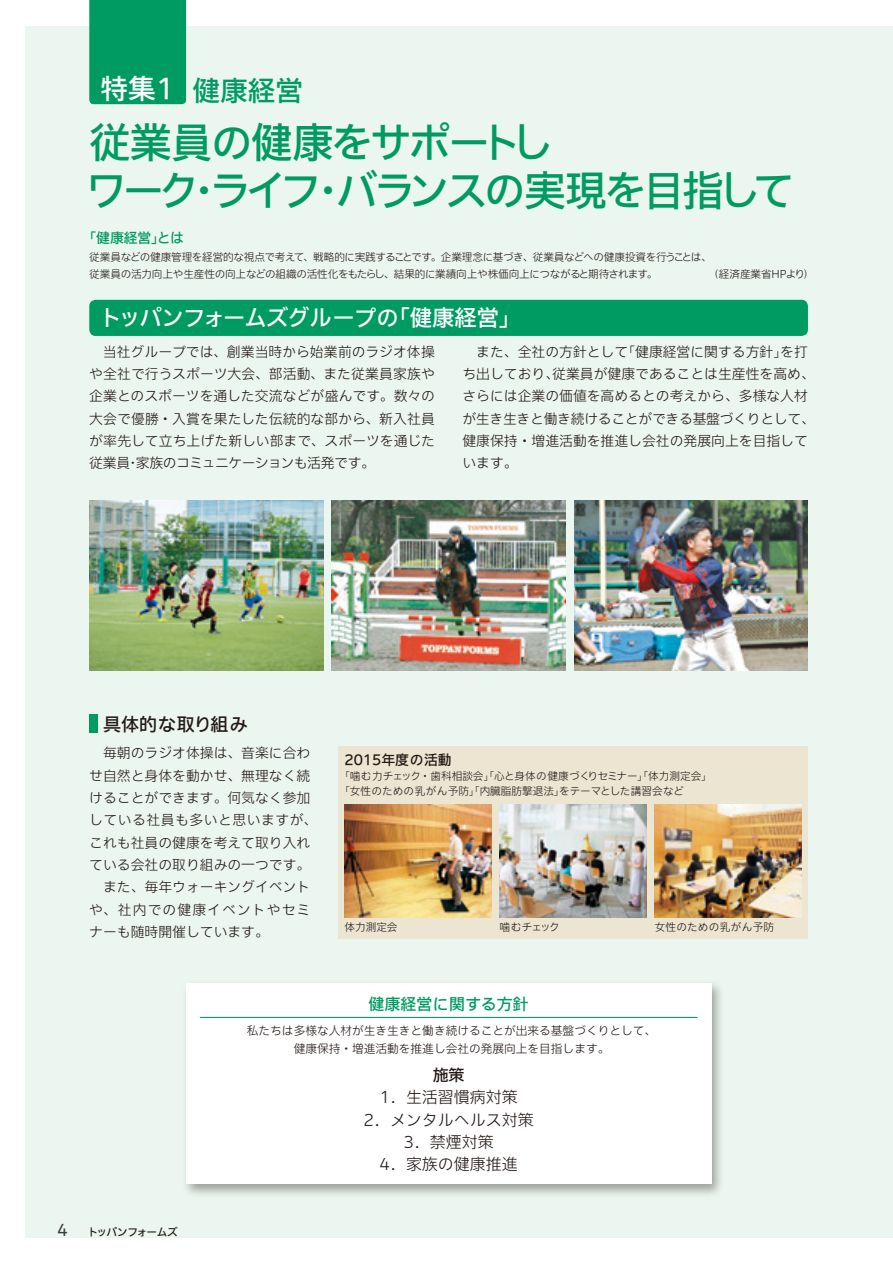
<style>
.page{position:relative;width:893px;height:1263px;background:#fff}
.page>*{position:absolute;margin:0;border:0;box-sizing:border-box;transform-origin:0 0}
.t1{font:500 41.4px/47.8px "Iwa UCDA Goth Std";letter-spacing:-.07em;color:#009b63}
.t2{font:500 27.6px "Iwa UCDA Goth Std";color:#009b63}
.t3{font:500 27.6px "Iwa UCDA Goth Std";color:#fff}
.t4{font:500 22.35px "Iwa UCDA Goth Std";letter-spacing:-.03em;color:#fff}
.t5{font:500 18px "Iwa UCDA Goth Std";color:#231916}
.t6{font:300 15.9px/22.4px "Iwa UCDA Goth Std";color:#231916;text-align:center}
.t7{font:500 15.9px "Iwa UCDA Goth Std";color:#009b63}
.t8{font:500 15.9px "Iwa UCDA Goth Std";color:#231916}
.t9{font:100 15.9px "Iwa UCDA Goth Std";color:#3f3b3a}
.t10{font:300 13.8px/22.4px "Iwa UCDA Goth Std";color:#231916}
.t11{font:300 13.8px "Iwa UCDA Goth Std";letter-spacing:.035em;color:#231916}
.t12{font:300 13.8px "Iwa UCDA Goth Std";letter-spacing:.075em;color:#231916}
.t13{font:500 13.8px "Iwa UCDA Goth Std";color:#231916}
.t14{font:500 13.8px "Iwa UCDA Goth Std";color:#009b63}
.t15{font:300 11.7px/18px "Iwa UCDA Goth Std";color:#231916;text-align:center}
.t16{font:300 10.65px/14.9px "Iwa UCDA Goth Std";letter-spacing:-.015em;color:#231916}
.t17{font:300 10.65px "Iwa UCDA Goth Std";letter-spacing:.025em;color:#231916}
.t18{font:500 10.65px "Iwa UCDA Goth Std";letter-spacing:-.05em;color:#231916}
</style>
<div class="page">
<div style="left:26px;top:26px;width:867px;height:1211px;background:#ecf6f0"></div>
<div style="left:89px;top:300px;width:719px;height:36px;background:#009b63;border-radius:6px"></div>
<img style="left:89px;top:501px;width:234px;height:170px">
<img style="left:332px;top:501px;width:234px;height:170px">
<div style="left:338px;top:746px;width:470px;height:193px;background:#ebe5d1"></div>
<img style="left:574px;top:501px;width:234px;height:170px">
<img style="left:344px;top:805px;width:147px;height:112px">
<img style="left:655px;top:805px;width:146px;height:112px">
<img style="left:500px;top:805px;width:146px;height:112px">
<div style="left:89px;top:0;width:97px;height:104px;background:#009b63"></div>
<div style="left:181px;top:979px;width:544px;height:219px;background:#231916;opacity:.4"></div>
<div style="left:186px;top:983px;width:525px;height:201px;background:#fff"></div>
<hr style="left:200px;top:1017px;width:497px;height:1px;background:#009b63">
<div style="left:89px;top:715px;width:9px;height:18px;background:#009b63"></div>
<h2 class="t3" style="left:100px;top:68px;width:75px">特集1</h2>
<h2 class="t2" style="left:192px;top:70px;width:112px">健康経営</h2>
<h1 class="t1" style="left:194px;top:115px;width:602px;text-indent:-105px">従業員の健康をサポートし<br>･ライフ･バランスの実現を目指して</h1>
<h1 class="t1" style="left:86px;top:163px;width:116px">ワーク</h1>
<p class="t14" style="left:83px;top:228px;width:103px">「健康経営とは</p>
<p class="t14" style="left:151px;top:228px;width:15px">」</p>
<p class="t16" style="left:89px;top:249px;width:624px">従業員などの健康管理を経営的な視点で考えて、戦略的に実践することです。企業理念に基づき、従業員などへの健康投資を行うことは、</p>
<p class="t16" style="left:89px;top:266px;width:570px">従業員の活力向上や生産性の向上などの組織の活性化をもたらし、結果的に業績向上や株価向上につながると期待されます。</p>
<h3 class="t4" style="left:388px;top:302px;width:135px">「健康経営「</h3>
<h3 class="t4" style="left:100px;top:302px;width:301px">トッパンフォームズグループの</h3>
<p class="t16" style="left:709px;top:266px;width:98px">（経済産業省HPより</p>
<p class="t16" style="left:803px;top:266px;width:12px">(</p>
<p class="t10" style="left:89px;top:339px;width:347px;text-align:justify;text-indent:14px">当社グループでは、創業当時から始業前のラジオ体操や全社で行うスポーツ大会、部活動、また従業員家族や企業とのスポーツを通した交流などが盛んです。数々の大会で優勝・入賞を果たした伝統的な部から、新入社員が率先して立ち上げた新しい部まで、スポーツを通じた従業員･家族のコミュニケーションも活発です。</p>
<p class="t10" style="left:621px;top:339px;width:167px">「健康経営に関する方針」</p>
<p class="t10" style="left:552px;top:339px;width:264px;text-indent:-76px">また、全社の方針として<br>従業員が健康であることは生産性を高め、</p>
<p class="t10" style="left:780px;top:339px;width:29px">を打</p>
<p class="t10" style="left:462px;top:362px;width:354px">ち出しており、<br>さらには企業の価値を高めるとの考えから、多様な人材が生き生きと働き続けることができる基盤づくりとして、健康保持・増進活動を推進し会社の発展向上を目指しています。</p>
<h3 class="t5" style="left:103px;top:711px;width:146px">具体的な取り組み</h3>
<p class="t10" style="left:103px;top:741px;width:209px">毎朝のラジオ体操は、音楽に合わ</p>
<p class="t10" style="left:89px;top:763px;width:223px">せ自然と身体を動かせ、無理なく続</p>
<p class="t10" style="left:89px;top:786px;width:223px">けることができます。何気なく参加</p>
<p class="t11" style="left:89px;top:810px;width:230px">している社員も多いと思いますが、</p>
<p class="t10" style="left:89px;top:830px;width:223px">これも社員の健康を考えて取り入れ</p>
<p class="t10" style="left:89px;top:853px;width:223px">ている会社の取り組みの一つです。</p>
<p class="t10" style="left:103px;top:875px;width:209px">また、毎年ウォーキングイベント</p>
<p class="t12" style="left:89px;top:900px;width:223px">や、社内での健康イベントやセミ</p>
<p class="t10" style="left:89px;top:920px;width:181px">ナーも随時開催しています。</p>
<p class="t13" style="left:344px;top:749px;width:109px">2015年度の活動</p>
<p class="t16" style="left:559px;top:768px;width:154px;text-indent:-220px">「噛む力チェック・歯科相談会」「心と身体の健康づくりセミナー」「体力測定会「をテーマとした講習会など</p>
<p class="t16" style="left:339px;top:783px;width:227px">「女性のための乳がん予防」「内臓脂肪撃退法」</p>
<p class="t16" style="left:344px;top:919px;width:55px">体力測定会</p>
<p class="t16" style="left:500px;top:919px;width:62px">噛むチェック</p>
<p class="t17" style="left:655px;top:919px;width:121px">女性のための乳がん予防</p>
<p class="t9" style="left:57px;top:1218px;width:12px">4</p>
<p class="t18" style="left:88px;top:1224px;width:91px">トッパンフォームズ</p>
<p class="t7" style="left:368px;top:992px;width:162px">健康経営に関する方針</p>
<p class="t15" style="left:247px;top:1020px;width:411px">私たちは多様な人材が生き生きと働き続けることが出来る基盤づくりとして、健康保持・増進活動を推進し会社の発展向上を目指します。</p>
<p class="t8" style="left:433px;top:1063px;width:33px">施策</p>
<p class="t6" style="left:364px;top:1085px;width:171px">1．生活習慣病対策<br>2．メンタルヘルス対策<br>3．禁煙対策<br>4．家族の健康推進</p>
</div>
